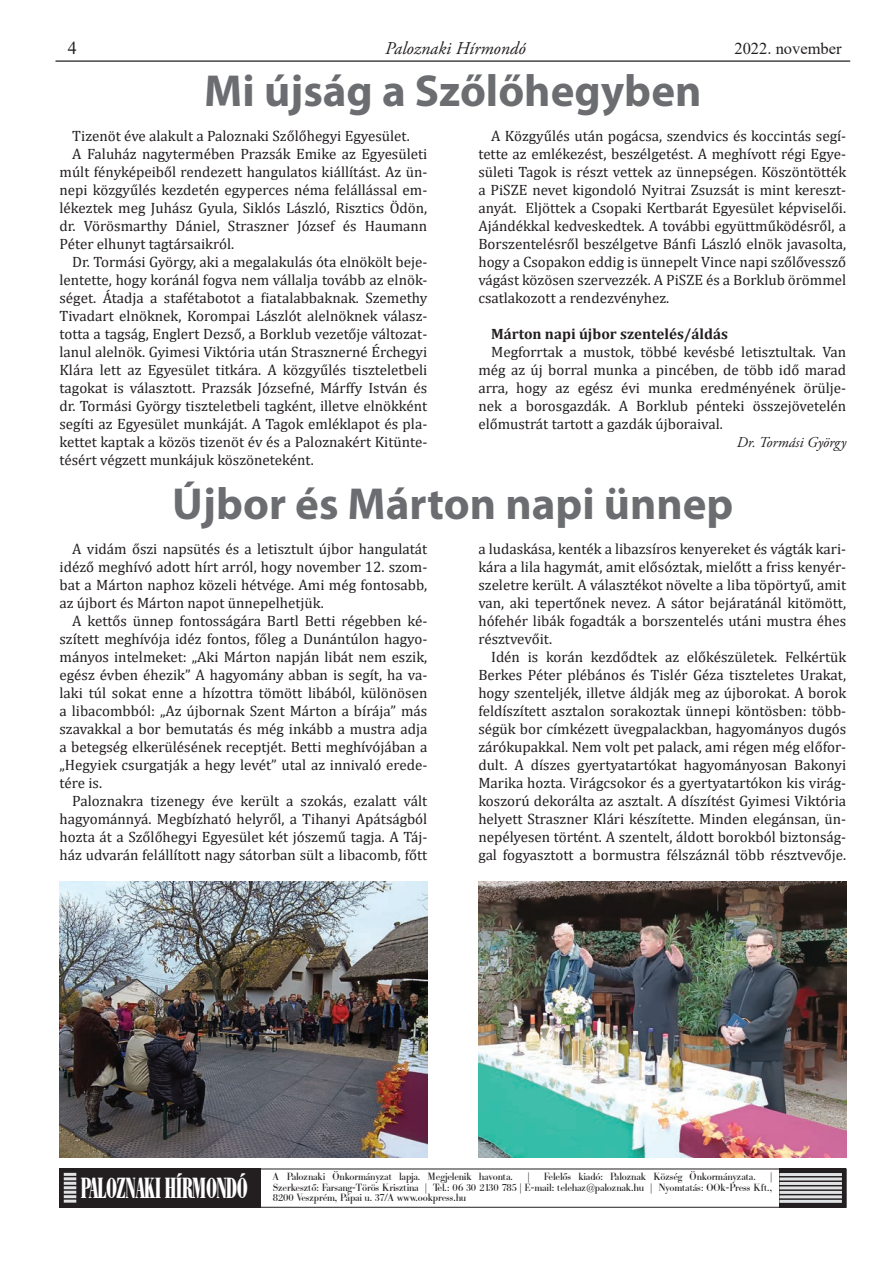
<style>
.page{position:relative;width:893px;height:1263px;background:#fff}
.page>*{position:absolute;margin:0;border:0;box-sizing:border-box;transform-origin:0 0}
.t1{font:700 45px "Myriad Pro";color:#6c6d70}
.t2{font:700 28.2px "B Bodoni Cn PFL";letter-spacing:-.04em;color:#fff;scale:.67 1}
.t3{font:italic 18px "Adobe Garamond Pro";color:#231f20}
.t4{font:18px "Times New Roman";color:#231f20}
.t5{font:16.5px "Times New Roman";color:#231f20}
.t6{font:15px/18px "Cambria";color:#231f20;text-align:justify}
.t7{font:700 15px "Cambria";color:#231f20}
.t8{font:italic 15px "Adobe Garamond Pro";color:#231f20}
.t9{font:10.2px/10.5px "B Bodoni PFL";color:#231f20;text-align:right}
</style>
<div class="page">
<hr style="left:55px;top:60px;width:795px;height:2px;background:#454647">
<div style="left:60px;top:1168px;width:201px;height:39px;background:#231f20"></div>
<svg style="left:779px;top:1169px;width:67px;height:39px"></svg>
<hr style="left:779px;top:1173px;width:63px;height:3px;background:#e1e2e4">
<hr style="left:779px;top:1177px;width:63px;height:3px;background:#e1e2e4">
<hr style="left:779px;top:1182px;width:63px;height:3px;background:#e1e2e4">
<hr style="left:779px;top:1186px;width:63px;height:3px;background:#e1e2e4">
<hr style="left:779px;top:1191px;width:63px;height:3px;background:#e1e2e4">
<hr style="left:779px;top:1195px;width:63px;height:3px;background:#e1e2e4">
<hr style="left:779px;top:1200px;width:63px;height:3px;background:#e1e2e4">
<svg style="left:64px;top:1173px;width:12px;height:29px"></svg>
<img style="left:60px;top:881px;width:367px;height:276px">
<img style="left:478px;top:881px;width:368px;height:276px">
<p class="t4" style="left:68px;top:35px;width:10px">4</p>
<p class="t3" style="left:385px;top:37px;width:142px">Paloznaki Hírmondó</p>
<p class="t5" style="left:734px;top:37px;width:109px">2022. november</p>
<h1 class="t1" style="left:204px;top:62px;width:499px">Mi újság a Szőlőhegyben</h1>
<p class="t6" style="left:72px;top:127px;width:339px">Tizenöt éve alakult a Paloznaki Szőlőhegyi Egyesület.</p>
<p class="t6" style="left:72px;top:145px;width:357px">A Faluház nagytermében Prazsák Emike az Egyesületi</p>
<p class="t6" style="left:60px;top:163px;width:369px">múlt fényképeiből rendezett hangulatos kiállítást. Az ün-</p>
<p class="t6" style="left:60px;top:181px;width:369px">nepi közgyűlés kezdetén egyperces néma felállással em-</p>
<p class="t6" style="left:60px;top:199px;width:369px">lékeztek meg Juhász Gyula, Siklós László, Risztics Ödön,</p>
<p class="t6" style="left:60px;top:217px;width:369px">dr. Vörösmarthy Dániel, Straszner József és Haumann</p>
<p class="t6" style="left:60px;top:235px;width:176px">Péter elhunyt tagtársaikról.</p>
<p class="t6" style="left:72px;top:253px;width:357px">Dr. Tormási György, aki a megalakulás óta elnökölt beje-</p>
<p class="t6" style="left:60px;top:271px;width:369px">lentette, hogy koránál fogva nem vállalja tovább az elnök-</p>
<p class="t6" style="left:60px;top:289px;width:369px">séget. Átadja a stafétabotot a fiatalabbaknak. Szemethy</p>
<p class="t6" style="left:60px;top:307px;width:369px">Tivadart elnöknek, Korompai Lászlót alelnöknek válasz-</p>
<p class="t6" style="left:60px;top:325px;width:369px">totta a tagság, Englert Dezső, a Borklub vezetője változat-</p>
<p class="t6" style="left:60px;top:343px;width:369px">lanul alelnök. Gyimesi Viktória után Strasznerné Érchegyi</p>
<p class="t6" style="left:60px;top:361px;width:369px">Klára lett az Egyesület titkára. A közgyűlés tiszteletbeli</p>
<p class="t6" style="left:60px;top:379px;width:369px">tagokat is választott. Prazsák Józsefné, Márffy István és</p>
<p class="t6" style="left:60px;top:397px;width:369px">dr. Tormási György tiszteletbeli tagként, illetve elnökként</p>
<p class="t6" style="left:60px;top:415px;width:369px">segíti az Egyesület munkáját. A Tagok emléklapot és pla-</p>
<p class="t6" style="left:60px;top:433px;width:369px">kettet kaptak a közös tizenöt év és a Paloznakért Kitünte-</p>
<p class="t6" style="left:60px;top:451px;width:256px">tésért végzett munkájuk köszöneteként.</p>
<p class="t6" style="left:478px;top:127px;width:369px;text-indent:13px">A Közgyűlés után pogácsa, szendvics és koccintás segí&shy;tette az emlékezést, beszélgetést. A meghívott régi Egye&shy;sületi Tagok is részt vettek az ünnepségen. Köszöntötték a PiSZE nevet kigondoló Nyitrai Zsuzsát is mint kereszt&shy;anyát. Eljöttek a Csopaki Kertbarát Egyesület képviselői.<br>Ajándékkal kedveskedtek. A további együttműködésről, a Borszentelésről beszélgetve Bánfi László elnök javasolta, hogy a Csopakon eddig is ünnepelt Vince napi szőlővessző vágást közösen szervezzék. A PiSZE és a Borklub örömmel csatlakozott a rendezvényhez.</p>
<p class="t7" style="left:491px;top:323px;width:238px">Márton napi újbor szentelés/áldás</p>
<p class="t6" style="left:478px;top:343px;width:369px;text-indent:13px">Megforrtak a mustok, többé kevésbé letisztultak. Van még az új borral munka a pincében, de több idő marad arra, hogy az egész évi munka eredményének örülje&shy;nek a borosgazdák. A Borklub pénteki összejövetelén előmustrát tartott a gazdák újboraival.</p>
<p class="t8" style="left:737px;top:433px;width:111px">Dr. Tormási György</p>
<h1 class="t1" style="left:172px;top:475px;width:563px">Újbor és Márton napi ünnep</h1>
<p class="t6" style="left:60px;top:540px;width:369px;text-indent:13px">A vidám őszi napsütés és a letisztult újbor hangulatát idéző meghívó adott hírt arról, hogy november 12. szom&shy;bat a Márton naphoz közeli hétvége. Ami még fontosabb, az újbort és Márton napot ünnepelhetjük.</p>
<p class="t6" style="left:60px;top:612px;width:369px;text-indent:13px">A kettős ünnep fontosságára Bartl Betti régebben ké&shy;szített meghívója idéz fontos, főleg a Dunántúlon hagyo&shy;mányos intelmeket: „Aki Márton napján libát nem eszik, egész évben éhezik” A hagyomány abban is segít, ha va&shy;laki túl sokat enne a hízottra tömött libából, különösen a libacombból: „Az újbornak Szent Márton a bírája” más szavakkal a bor bemutatás és még inkább a mustra adja a betegség elkerülésének receptjét. Betti meghívójában a „Hegyiek csurgatják a hegy levét” utal az innivaló erede&shy;tére is.</p>
<p class="t6" style="left:60px;top:792px;width:369px;text-indent:13px">Paloznakra tizenegy éve került a szokás, ezalatt vált hagyománnyá. Megbízható helyről, a Tihanyi Apátságból hozta át a Szőlőhegyi Egyesület két jószemű tagja. A Táj&shy;ház udvarán felállított nagy sátorban sült a libacomb, főtt</p>
<p class="t6" style="left:478px;top:540px;width:369px">a ludaskása, kenték a libazsíros kenyereket és vágták kari&shy;kára a lila hagymát, amit elősóztak, mielőtt a friss kenyér&shy;szeletre került. A választékot növelte a liba töpörtyű, amit van, aki tepertőnek nevez. A sátor bejáratánál kitömött, hófehér libák fogadták a borszentelés utáni mustra éhes résztvevőit.</p>
<p class="t6" style="left:478px;top:648px;width:369px;text-indent:13px">Idén is korán kezdődtek az előkészületek. Felkértük Berkes Péter plébános és Tislér Géza tiszteletes Urakat, hogy szenteljék, illetve áldják meg az újborokat. A borok feldíszített asztalon sorakoztak ünnepi köntösben: több&shy;ségük bor címkézett üvegpalackban, hagyományos dugós zárókupakkal. Nem volt pet palack, ami régen még előfor&shy;dult. A díszes gyertyatartókat hagyományosan Bakonyi Marika hozta. Virágcsokor és a gyertyatartókon kis virág&shy;koszorú dekorálta az asztalt. A díszítést Gyimesi Viktória helyett Straszner Klári készítette. Minden elegánsan, ün&shy;nepélyesen történt. A szentelt, áldott borokból biztonság&shy;gal fogyasztott a bormustra félszáznál több résztvevője.</p>
<h2 class="t2" style="left:81px;top:1170px;width:251px">PALOZNAKI HÍRMONDÓ</h2>
<p class="t9" style="left:273px;top:1172px;width:241px">A Paloznaki Önkormányzat lapja. Megjelenik havonta.</p>
<p class="t9" style="left:527px;top:1172px;width:3px">|</p>
<p class="t9" style="left:544px;top:1172px;width:213px">Felelős kiadó: Paloznak Község Önkormányzata.</p>
<p class="t9" style="left:273px;top:1172px;width:501px">|<br>Szerkesztő: Farsang-Törös Krisztina | Tel.: 06 30 2130 785 | E-mail: telehaz@paloznak.hu | Nyomtatás: OOk-Press Kft.,</p>
<p class="t9" style="left:273px;top:1193px;width:195px">8200 Veszprém, Pápai u. 37/A www.ookpress.hu</p>
</div>
